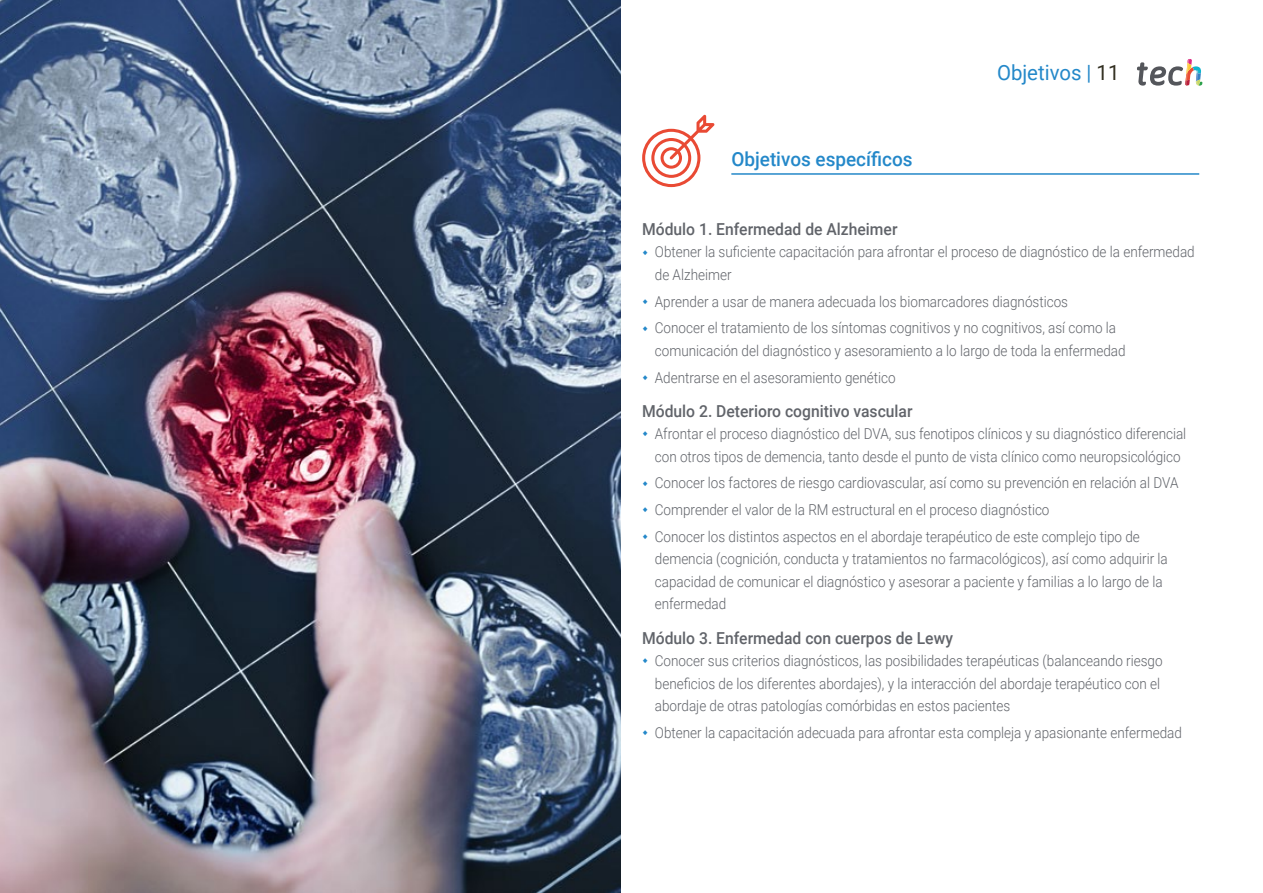
<style>
.page{position:relative;width:1263px;height:893px;background:#fff}
.page>*{position:absolute;margin:0;border:0;box-sizing:border-box;transform-origin:0 0}
.t1{font:21px "Roboto";color:#2488c9}
.t2{font:500 19.5px "Roboto";color:#2488c9}
.t3{font:500 16.5px "Roboto";color:#61646a;scale:.95 1}
.t4{font:300 15px/22.5px "Roboto";color:#61646a;scale:.9 1}
.s1{color:#312e20}
</style>
<div class="page">
<img style="left:0;top:0;width:621px;height:893px">
<svg style="left:642px;top:115px;width:72px;height:72px"></svg>
<hr style="left:731px;top:174px;width:468px;height:1px;background:#2488c9">
<svg style="left:1137px;top:59px;width:65px;height:27px"></svg>
<h2 class="t2" style="left:731px;top:145px;width:183px">Objetivos específicos</h2>
<h1 class="t1" style="left:997px;top:57px;width:124px">Objetivos | <span class="s1">11</span></h1>
<p class="t3" style="left:642px;top:217px;width:270px">Módulo 1. Enfermedad de Alzheimer</p>
<p class="t4" style="left:655px;top:240px;width:601px">Obtener la suficiente capacitación para afrontar el proceso de diagnóstico de la enfermedad de Alzheimer</p>
<p class="t4" style="left:655px;top:287px;width:514px;line-height:26.7px">Aprender a usar de manera adecuada los biomarcadores diagnósticos<br>Conocer el tratamiento de los síntomas cognitivos y no cognitivos, así como la</p>
<p class="t4" style="left:655px;top:337px;width:525px;line-height:26.7px">comunicación del diagnóstico y asesoramiento a lo largo de toda la enfermedad<br>Adentrarse en el asesoramiento genético</p>
<p class="t3" style="left:642px;top:399px;width:286px">Módulo 2. Deterioro cognitivo vascular</p>
<p class="t4" style="left:655px;top:422px;width:592px">Afrontar el proceso diagnóstico del DVA, sus fenotipos clínicos y su diagnóstico diferencial con otros tipos de demencia, tanto desde el punto de vista clínico como neuropsicológico</p>
<p class="t4" style="left:655px;top:469px;width:583px;line-height:26.7px">Conocer los factores de riesgo cardiovascular, así como su prevención en relación al DVA<br>Comprender el valor de la RM estructural en el proceso diagnóstico<br>Conocer los distintos aspectos en el abordaje terapéutico de este complejo tipo de</p>
<p class="t4" style="left:655px;top:547px;width:571px">demencia (cognición, conducta y tratamientos no farmacológicos), así como adquirir la capacidad de comunicar el diagnóstico y asesorar a paciente y familias a lo largo de la enfermedad</p>
<p class="t3" style="left:642px;top:626px;width:329px">Módulo 3. Enfermedad con cuerpos de Lewy</p>
<p class="t4" style="left:655px;top:649px;width:566px">Conocer sus criterios diagnósticos, las posibilidades terapéuticas (balanceando riesgo beneficios de los diferentes abordajes), y la interacción del abordaje terapéutico con el abordaje de otras patologías comórbidas en estos pacientes</p>
<p class="t4" style="left:655px;top:721px;width:587px">Obtener la capacitación adecuada para afrontar esta compleja y apasionante enfermedad</p>
</div>
